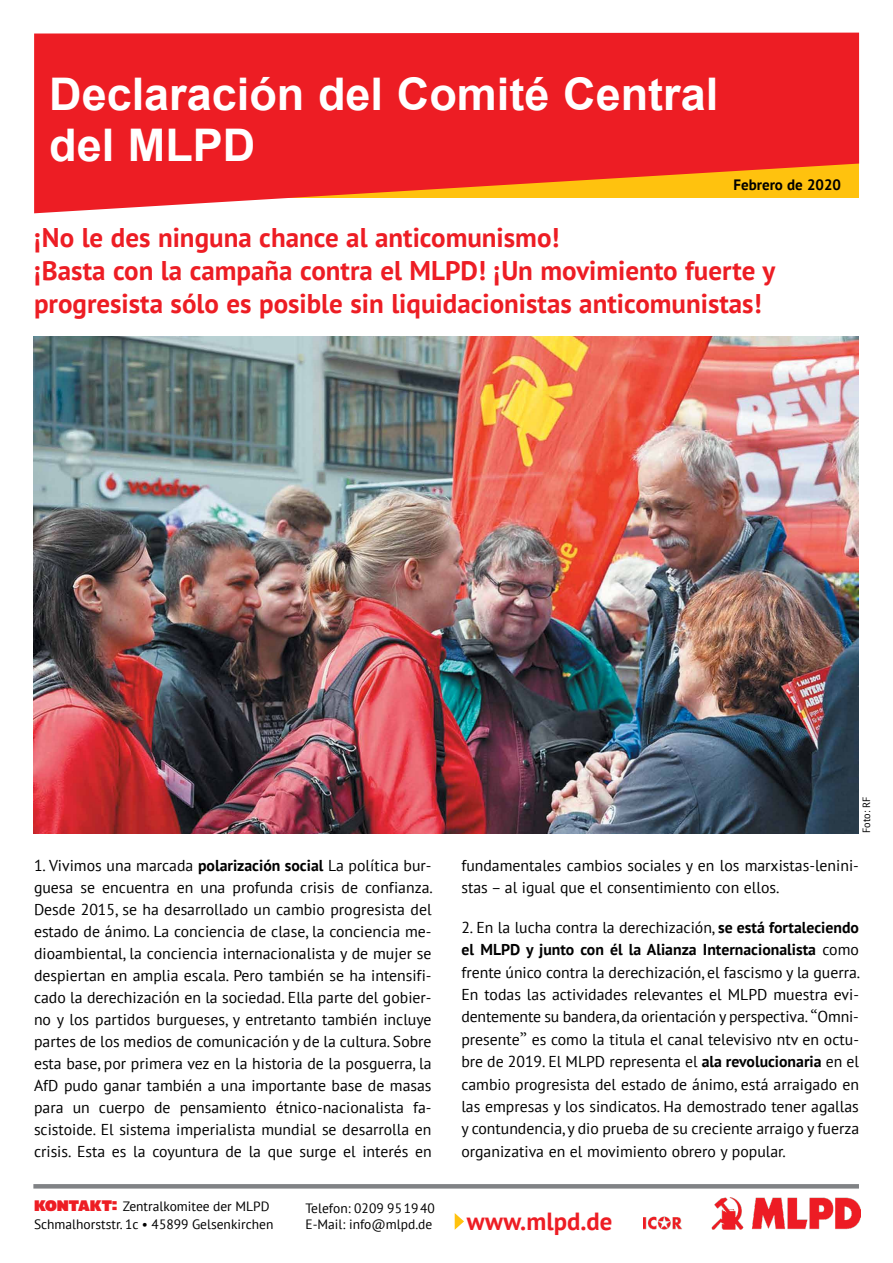
<style>
.page{position:relative;width:893px;height:1263px;background:#fff}
.page>*{position:absolute;margin:0;border:0;box-sizing:border-box;transform-origin:0 0}
.t1{font:700 45px/51.8px "Arial";color:#fff}
.t2{font:700 27px/33px "PT Sans";color:#ed1d24}
.t3{font:700 24.75px "PT Sans";color:#ed1d24}
.t4{font:15.75px/21.9px "PT Sans";color:#000;text-align:justify}
.t5{font:700 15px "PT Sans";color:#000}
.t6{font:13.5px/18px "PT Sans";color:#000}
.t7{font:10.5px "PT Sans";color:#000}
.s1{font-weight:700}
.s2{font-family:"Minion Pro";font-size:18px}
.s3{font-family:"Shire Derbyshire";font-size:15px;color:#ed1d24}
</style>
<div class="page">
<hr style="left:33px;top:1184px;width:826px;height:4px;background:#808285">
<svg style="left:455px;top:1213px;width:9px;height:17px"></svg>
<img style="left:643px;top:1198px;width:218px;height:32px">
<img style="left:33px;top:337px;width:826px;height:496px">
<svg style="left:34px;top:33px;width:825px;height:180px;background:#ef3832"></svg>
<h1 class="t1" style="left:49px;top:69px;width:670px">Declaración del Comité Central del MLPD</h1>
<p class="t5" style="left:733px;top:175px;width:109px">Febrero de 2020</p>
<h2 class="t2" style="left:34px;top:220px;width:743px">¡No le des ninguna chance al anticomunismo!<br>¡Basta con la campaña contra el MLPD! ¡Un movimiento fuerte y progresista sólo es posible sin liquidacionistas anticomunistas!</h2>
<p class="t7" style="left:860px;top:833px;width:38px;rotate:-90deg">Foto: RF</p>
<p class="t4" style="left:34px;top:854px;width:400px">1. Vivimos una marcada <span class="s1">polarización social</span> La política bur&shy;guesa se encuentra en una profunda crisis de confianza.<br>Desde 2015, se ha desarrollado un cambio progresista del estado de ánimo. La conciencia de clase, la conciencia me&shy;dioambiental, la conciencia internacionalista y de mujer se despiertan en amplia escala. Pero también se ha intensifi&shy;cado la derechización en la sociedad. Ella parte del gobier&shy;no y los partidos burgueses, y entretanto también incluye partes de los medios de comunicación y de la cultura. Sobre esta base, por primera vez en la historia de la posguerra, la AfD pudo ganar también a una importante base de masas para un cuerpo de pensamiento étnico-nacionalista fa&shy;scistoide. El sistema imperialista mundial se desarrolla en crisis. Esta es la coyuntura de la que surge el interés en</p>
<p class="t4" style="left:461px;top:854px;width:399px;line-height:22.4px">fundamentales cambios sociales y en los marxistas-lenini&shy;stas – al igual que el consentimiento con ellos.</p>
<p class="t4" style="left:461px;top:916px;width:400px;line-height:22.4px">2. En la lucha contra la derechización, <span class="s1">se está fortaleciendo el MLPD y junto con él la Alianza Internacionalista</span> como frente único contra la derechización, el fascismo y la guerra.<br>En todas las actividades relevantes el MLPD muestra evi&shy;dentemente su bandera, da orientación y perspectiva. <span class="s2">“</span>Omni&shy;presente<span class="s2">”</span> es como la titula el canal televisivo ntv en octu&shy;bre de 2019. El MLPD representa el <span class="s1">ala revolucionaria</span> en el cambio progresista del estado de ánimo, está arraigado en las empresas y los sindicatos. Ha demostrado tener agallas y contundencia, y dio prueba de su creciente arraigo y fuerza organizativa en el movimiento obrero y popular.</p>
<p class="t6" style="left:34px;top:1197px;width:241px"><span class="s3">KONTAKT:</span> Zentralkomitee der MLPD<br>Schmalhorststr. 1c • 45899 Gelsenkirchen</p>
<p class="t6" style="left:305px;top:1200px;width:131px;line-height:16.2px">Telefon: 0209 951940<br>E-Mail: info@mlpd.de</p>
<h3 class="t3" style="left:467px;top:1204px;width:147px">www.mlpd.de</h3>
</div>
